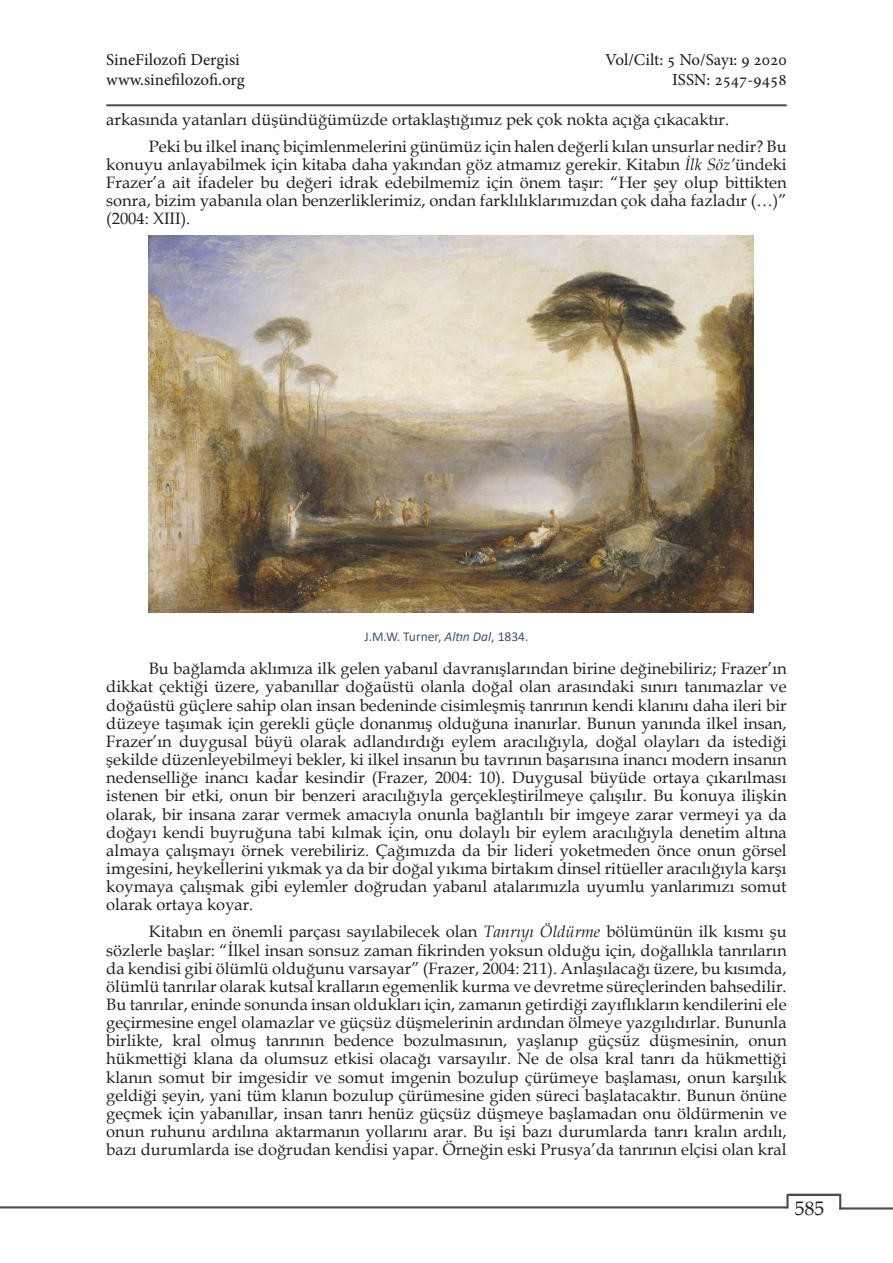
<style>
.page{position:relative;width:893px;height:1263px;background:#fff}
.page>*{position:absolute;margin:0;border:0;box-sizing:border-box;transform-origin:0 0}
.t1{font:19.5px "Book Antiqua";color:#231f20}
.t2{font:16.5px/18.1px "Book Antiqua";color:#231f20;text-align:justify}
.t3{font:16.5px/19.8px "Adobe Hebrew";color:#231f20}
.t4{font:13.5px "Calibri";color:#44546a}
.s1{font-style:italic}
</style>
<div class="page">
<hr style="left:106px;top:104px;width:681px;height:2px;background:#504845">
<hr style="left:0;top:1206px;width:787px;height:2px;background:#504845">
<hr style="left:786px;top:1194px;width:3px;height:14px;background:#504845">
<svg style="left:839px;top:1194px;width:2px;height:13px"></svg>
<hr style="left:839px;top:1207px;width:54px;height:2px;background:#504845">
<hr style="left:789px;top:1194px;width:51px;height:2px;background:#504845">
<img style="left:149px;top:235px;width:605px;height:377px">
<p class="t3" style="left:106px;top:50px;width:140px">SineFilozofi Dergisi www.sinefilozofi.org</p>
<p class="t3" style="left:605px;top:50px;width:183px;text-align:right">Vol/Cilt: 5 No/Sayı: 9 2020<br>ISSN: 2547-9458</p>
<p class="t2" style="left:106px;top:110px;width:624px">arkasında yatanları düşündüğümüzde ortaklaştığımız pek çok nokta açığa çıkacaktır.</p>
<p class="t2" style="left:106px;top:137px;width:682px;text-indent:43px">Peki bu ilkel inanç biçimlenmelerini günümüz için halen değerli kılan unsurlar nedir? Bu konuyu anlayabilmek için kitaba daha yakından göz atmamız gerekir. Kitabın <span class="s1">İlk Söz’</span>ündeki Frazer’a ait ifadeler bu değeri idrak edebilmemiz için önem taşır: “Her şey olup bittikten sonra, bizim yabanıla olan benzerliklerimiz, ondan farklılıklarımızdan çok daha fazladır (…)” (2004: XIII).</p>
<p class="t4" style="left:364px;top:627px;width:165px">J.M.W. Turner, <span class="s1">Altın Dal</span>, 1834.</p>
<p class="t2" style="left:106px;top:659px;width:682px;text-indent:43px">Bu bağlamda aklımıza ilk gelen yabanıl davranışlarından birine değinebiliriz; Frazer’ın dikkat çektiği üzere, yabanıllar doğaüstü olanla doğal olan arasındaki sınırı tanımazlar ve doğaüstü güçlere sahip olan insan bedeninde cisimleşmiş tanrının kendi klanını daha ileri bir düzeye taşımak için gerekli güçle donanmış olduğuna inanırlar. Bunun yanında ilkel insan, Frazer’ın duygusal büyü olarak adlandırdığı eylem aracılığıyla, doğal olayları da istediği şekilde düzenleyebilmeyi bekler, ki ilkel insanın bu tavrının başarısına inancı modern insanın nedenselliğe inancı kadar kesindir (Frazer, 2004: 10). Duygusal büyüde ortaya çıkarılması istenen bir etki, onun bir benzeri aracılığıyla gerçekleştirilmeye çalışılır. Bu konuya ilişkin olarak, bir insana zarar vermek amacıyla onunla bağlantılı bir imgeye zarar vermeyi ya da doğayı kendi buyruğuna tabi kılmak için, onu dolaylı bir eylem aracılığıyla denetim altına almaya çalışmayı örnek verebiliriz. Çağımızda da bir lideri yoketmeden önce onun görsel imgesini, heykellerini yıkmak ya da bir doğal yıkıma birtakım dinsel ritüeller aracılığıyla karşı koymaya çalışmak gibi eylemler doğrudan yabanıl atalarımızla uyumlu yanlarımızı somut olarak ortaya koyar.</p>
<p class="t2" style="left:106px;top:922px;width:682px;text-indent:43px">Kitabın en önemli parçası sayılabilecek olan <span class="s1">Tanrıyı Öldürme</span> bölümünün ilk kısmı şu sözlerle başlar: “İlkel insan sonsuz zaman fikrinden yoksun olduğu için, doğallıkla tanrıların da kendisi gibi ölümlü olduğunu varsayar” (Frazer, 2004: 211). Anlaşılacağı üzere, bu kısımda, ölümlü tanrılar olarak kutsal kralların egemenlik kurma ve devretme süreçlerinden bahsedilir.<br>Bu tanrılar, eninde sonunda insan oldukları için, zamanın getirdiği zayıflıkların kendilerini ele geçirmesine engel olamazlar ve güçsüz düşmelerinin ardından ölmeye yazgılıdırlar. Bununla birlikte, kral olmuş tanrının bedence bozulmasının, yaşlanıp güçsüz düşmesinin, onun hükmettiği klana da olumsuz etkisi olacağı varsayılır. Ne de olsa kral tanrı da hükmettiği klanın somut bir imgesidir ve somut imgenin bozulup çürümeye başlaması, onun karşılık geldiği şeyin, yani tüm klanın bozulup çürümesine giden süreci başlatacaktır. Bunun önüne geçmek için yabanıllar, insan tanrı henüz güçsüz düşmeye başlamadan onu öldürmenin ve onun ruhunu ardılına aktarmanın yollarını arar. Bu işi bazı durumlarda tanrı kralın ardılı, bazı durumlarda ise doğrudan kendisi yapar. Örneğin eski Prusya’da tanrının elçisi olan kral</p>
<p class="t1" style="left:795px;top:1195px;width:31px">585</p>
</div>
